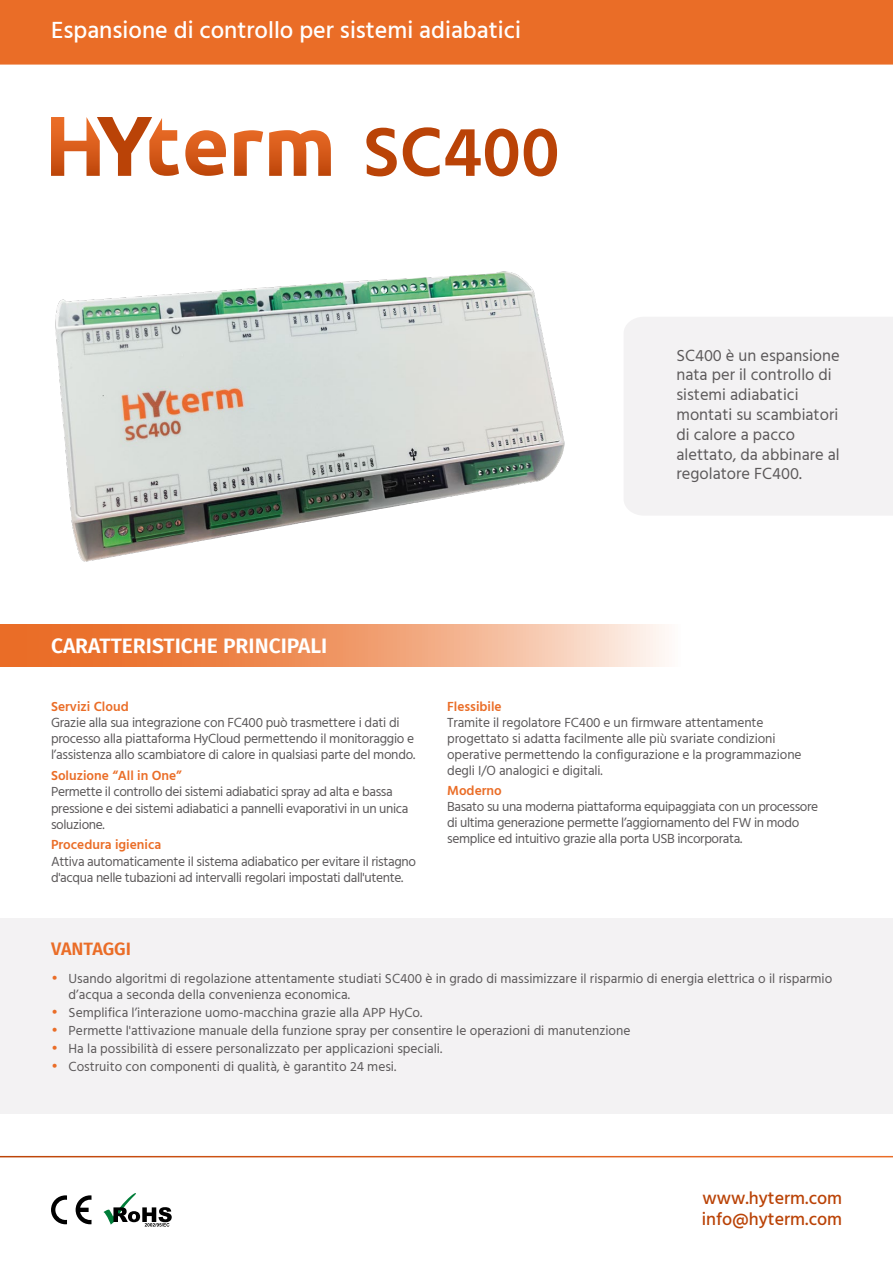
<style>
.page{position:relative;width:893px;height:1263px;background:#fff}
.page>*{position:absolute;margin:0;border:0;box-sizing:border-box;transform-origin:0 0}
.t1{font:600 70.95px "Hind Madurai";color:#ba4307}
.t2{font:500 24px "Hind Madurai";color:#fff}
.t3{font:600 21px "Fira Sans";color:#fff}
.t4{font:500 18px/21.6px "Hind Madurai";color:#ba4307}
.t5{font:600 18px "Fira Sans";color:#ea6d27}
.t6{font:16.5px/19.8px "Hind Madurai";color:#5c595a}
.t7{font:13.5px/16.2px "Hind Madurai";letter-spacing:-.01em;color:#5c595a}
.t8{font:600 13.5px "Hind Madurai";color:#ea6d27}
.s1{font-weight:600;font-size:15px;color:#ea6d27}
</style>
<div class="page">
<div style="left:0;top:0;width:893px;height:65px;background:#ea6d27"></div>
<div style="left:624px;top:317px;width:269px;height:198px;background:#f3f2f3"></div>
<svg style="left:0;top:624px;width:665px;height:42px;background:#f09e70"></svg>
<div style="left:0;top:918px;width:893px;height:195px;background:#f3f2f3"></div>
<svg style="left:51px;top:117px;width:280px;height:59px"></svg>
<svg style="left:76px;top:1195px;width:15px;height:29px"></svg>
<svg style="left:51px;top:1195px;width:16px;height:29px"></svg>
<svg style="left:104px;top:1193px;width:68px;height:33px"></svg>
<img style="left:55px;top:271px;width:510px;height:291px">
<h2 class="t2" style="left:51px;top:16px;width:471px">Espansione di controllo per sistemi adiabatici</h2>
<h1 class="t1" style="left:363px;top:108px;width:198px">SC400</h1>
<h3 class="t3" style="left:51px;top:629px;width:278px">CARATTERISTICHE PRINCIPALI</h3>
<p class="t6" style="left:676px;top:346px;width:165px">SC400 è un espansione nata per il controllo di sistemi adiabatici montati su scambiatori di calore a pacco alettato, da abbinare al regolatore FC400.</p>
<p class="t8" style="left:51px;top:698px;width:79px">Servizi Cloud</p>
<p class="t7" style="left:51px;top:715px;width:366px">Grazie alla sua integrazione con FC400 può trasmettere i dati di processo alla piattaforma HyCloud permettendo il monitoraggio e l’assistenza allo scambiatore di calore in qualsiasi parte del mondo.</p>
<p class="t8" style="left:51px;top:767px;width:132px">Soluzione “All in One”</p>
<p class="t7" style="left:51px;top:785px;width:359px">Permette il controllo dei sistemi adiabatici spray ad alta e bassa pressione e dei sistemi adiabatici a pannelli evaporativi in un unica soluzione.</p>
<p class="t8" style="left:51px;top:836px;width:112px">Procedura igienica</p>
<p class="t7" style="left:51px;top:854px;width:367px">Attiva automaticamente il sistema adiabatico per evitare il ristagno d'acqua nelle tubazioni ad intervalli regolari impostati dall'utente.</p>
<p class="t8" style="left:447px;top:698px;width:56px">Flessibile</p>
<p class="t7" style="left:447px;top:715px;width:356px">Tramite il regolatore FC400 e un firmware attentamente progettato si adatta facilmente alle più svariate condizioni operative permettendo la configurazione e la programmazione degli I/O analogici e digitali.</p>
<p class="t8" style="left:447px;top:782px;width:56px">Moderno</p>
<p class="t7" style="left:447px;top:799px;width:373px">Basato su una moderna piattaforma equipaggiata con un processore di ultima generazione permette l’aggiornamento del FW in modo semplice ed intuitivo grazie alla porta USB incorporata.</p>
<h3 class="t5" style="left:51px;top:933px;width:81px">VANTAGGI</h3>
<p class="t7" style="left:69px;top:971px;width:765px;text-indent:-17px"><span class="s1">•</span> Usando algoritmi di regolazione attentamente studiati SC400 è in grado di massimizzare il risparmio di energia elettrica o il risparmio d’acqua a seconda della convenienza economica.</p>
<p class="t7" style="left:52px;top:1005px;width:372px"><span class="s1">•</span> Semplifica l’interazione uomo-macchina grazie alla APP HyCo.</p>
<p class="t7" style="left:52px;top:1023px;width:580px"><span class="s1">•</span> Permette l'attivazione manuale della funzione spray per consentire le operazioni di manutenzione</p>
<p class="t7" style="left:52px;top:1041px;width:392px"><span class="s1">•</span> Ha la possibilità di essere personalizzato per applicazioni speciali.</p>
<p class="t7" style="left:52px;top:1059px;width:346px"><span class="s1">•</span> Costruito con componenti di qualità, è garantito 24 mesi.</p>
<h3 class="t4" style="left:702px;top:1188px;width:142px">www.hyterm.com info@hyterm.com</h3>
</div>
